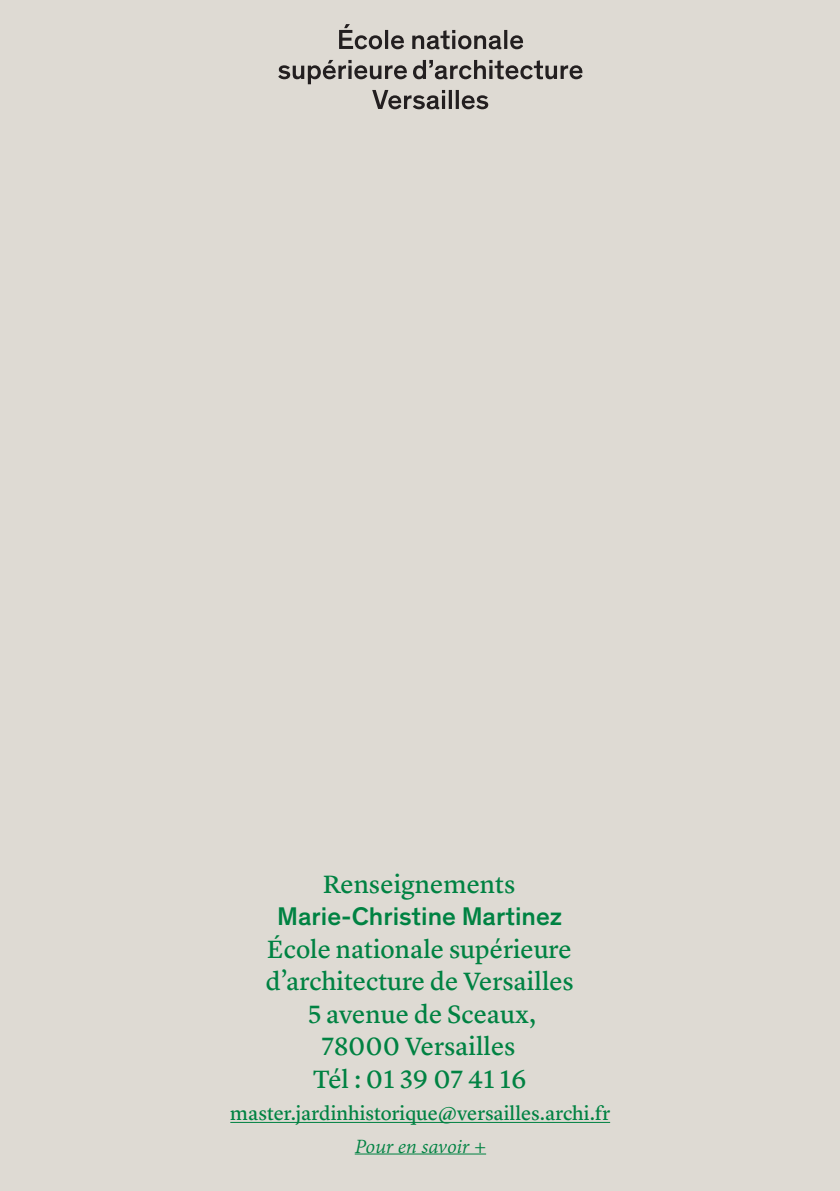
<style>
.page{position:relative;width:840px;height:1191px;background:#fff}
.page>*{position:absolute;margin:0;border:0;box-sizing:border-box;transform-origin:0 0}
._0-Pied_couverture_L{font:26px/32.6px "Lyon Text Regular No.2";color:#008242;text-align:center}
._0-Pied_couverture_L-2{font:italic 22px "Adobe Devanagari";letter-spacing:-.01em;color:#008242}
._0-Pied_couverture_L-3{font:20px "Lyon Text Regular No.2";color:#008242}
.s1{font-family:"Theinhardt";font-weight:500}
</style>
<div class="page">
<div style="left:0;top:0;width:839px;height:1191px;background:#dedad3"></div>
<svg style="left:372px;top:90px;width:116px;height:19px"></svg>
<svg style="left:278px;top:60px;width:304px;height:24px"></svg>
<svg style="left:339px;top:24px;width:184px;height:25px"></svg>
<hr style="left:230px;top:1122px;width:379px;height:1px;background:#008242">
<hr style="left:354px;top:1153px;width:132px;height:1px;background:#008242">
<p class="_0-Pied_couverture_L" style="left:265px;top:865px;width:309px">Renseignements<br><span class="s1">Marie-Christine Martinez<br></span>École nationale supérieure d’architecture de Versailles<br>5 avenue de Sceaux,<br>78000 Versailles<br>Tél : 01 39 07 41 16</p>
<p class="_0-Pied_couverture_L-3" style="left:230px;top:1098px;width:380px">master.jardinhistorique@versailles.archi.fr</p>
<p class="_0-Pied_couverture_L-2" style="left:354px;top:1134px;width:133px">Pour en savoir +</p>
</div>
